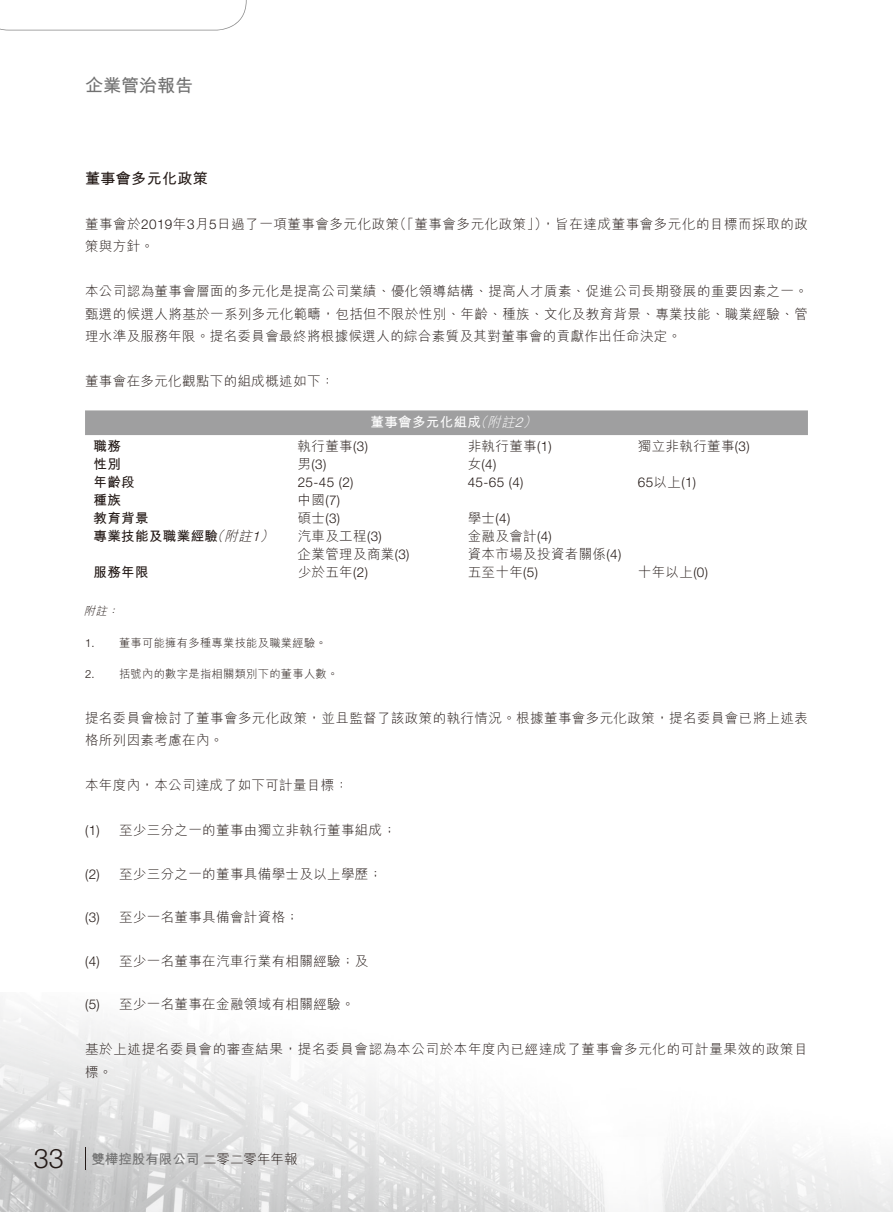
<style>
.page{position:relative;width:893px;height:1212px;background:#fff}
.page>*{position:absolute;margin:0;border:0;box-sizing:border-box;transform-origin:0 0}
.t1{font:18px "M Hei HK Bold E Ten B5 H";color:#717171}
.t2{font:15px "M Hei HK Bold E Ten B5 H";letter-spacing:.03em;color:#231916}
.t3{font:13.5px/22.5px "M Hei HK Light E Ten B5 H";letter-spacing:.03em;color:#231916}
.t4{font:13.5px/22.5px "M Hei HK Light E Ten B5 H";letter-spacing:.05em;color:#231916}
.t5{font:300 13.5px "Helvetica Neue LT Std";letter-spacing:.03em;color:#231916}
.t6{font:13.5px "M Hei HK Bold E Ten B5 H";letter-spacing:.03em;color:#231916}
.t7{font:13.5px "M Hei HK Bold E Ten B5 H";color:#717171}
.t8{font:13.5px "M Hei HK Bold E Ten B5 H";letter-spacing:.03em;color:#fff}
.t9{font:11.25px "M Hei HK Light E Ten B5 H";letter-spacing:.03em;color:#231916}
.t10{font:italic 11.25px "M Hei HK Light E Ten B5 H";color:#231916}
.s1{font-family:"Helvetica Neue LT Std";font-weight:300}
.s2{font-family:"M Hei HK Light E Ten B5 H";font-style:italic}
.s3{font-family:"Helvetica Neue LT Std";font-weight:300;font-style:italic}
.s4{font-family:"M Hei HK Light E Ten B5 H";font-weight:400}
.s5{font-family:"Helvetica Neue LT Std";font-weight:300;font-size:27px;color:#231916}
.s6{font-family:"M Hei HK Light E Ten B5 H";color:#231916}
</style>
<div class="page">
<img style="left:0;top:1003px;width:893px;height:209px">
<svg style="left:0;top:0;width:247px;height:30px"></svg>
<svg style="left:85px;top:1148px;width:1px;height:22px"></svg>
<div style="left:85px;top:410px;width:723px;height:25px;background:#9f9fa0"></div>
<h1 class="t1" style="left:85px;top:79px;width:110px">企業管治報告</h1>
<p class="t2" style="left:85px;top:172px;width:124px">董事會多元化政策</p>
<p class="t3" style="left:85px;top:214px;width:724px">董事會於<span class="s1">2019</span>年<span class="s1">3</span>月<span class="s1">5</span>日過了一項董事會多元化政策（「董事會多元化政策」），旨在達成董事會多元化的目標而採取的政策與方針。</p>
<p class="t3" style="left:85px;top:282px;width:724px;text-align:justify">本公司認為董事會層面的多元化是提高公司業績、優化領導結構、提高人才貭素、促進公司長期發展的重要因素之一。甄選的候選人將基於一系列多元化範疇，包括但不限於性別、年齡、種族、文化及教育背景、專業技能、職業經驗、管理水準及服務年限。提名委員會最終將根據候選人的綜合素質及其對董事會的貢獻作出任命決定。</p>
<p class="t3" style="left:85px;top:372px;width:251px">董事會在多元化觀點下的組成概述如下：</p>
<p class="t8" style="left:370px;top:417px;width:171px">董事會多元化組成<span class="s2">（附註</span><span class="s3">2</span><span class="s2">）</span></p>
<p class="t6" style="left:94px;top:441px;width:29px">職務</p>
<p class="t3" style="left:298px;top:437px;width:72px">執行董事<span class="s1">(3)</span></p>
<p class="t3" style="left:468px;top:437px;width:86px">非執行董事<span class="s1">(1)</span></p>
<p class="t3" style="left:638px;top:437px;width:113px">獨立非執行董事<span class="s1">(3)</span></p>
<p class="t6" style="left:94px;top:459px;width:29px">性別</p>
<p class="t5" style="left:298px;top:460px;width:30px"><span class="s4">男</span>(3)</p>
<p class="t5" style="left:468px;top:460px;width:30px"><span class="s4">女</span>(4)</p>
<p class="t6" style="left:94px;top:477px;width:43px">年齡段</p>
<p class="t5" style="left:298px;top:478px;width:57px">25-45 (2)</p>
<p class="t5" style="left:468px;top:478px;width:57px">45-65 (4)</p>
<p class="t5" style="left:638px;top:478px;width:60px">65<span class="s4">以上</span>(1)</p>
<p class="t6" style="left:94px;top:495px;width:29px">種族</p>
<p class="t5" style="left:298px;top:496px;width:44px"><span class="s4">中國</span>(7)</p>
<p class="t6" style="left:94px;top:513px;width:57px">教育背景</p>
<p class="t5" style="left:298px;top:514px;width:44px"><span class="s4">碩士</span>(3)</p>
<p class="t5" style="left:468px;top:514px;width:44px"><span class="s4">學士</span>(4)</p>
<p class="t6" style="left:94px;top:531px;width:185px">專業技能及職業經驗<span class="s2">（附註</span><span class="s3">1</span><span class="s2">）</span></p>
<p class="t3" style="left:298px;top:527px;width:86px">汽車及工程<span class="s1">(3)</span></p>
<p class="t3" style="left:468px;top:527px;width:86px">金融及會計<span class="s1">(4)</span></p>
<p class="t3" style="left:298px;top:545px;width:113px">企業管理及商業<span class="s1">(3)</span></p>
<p class="t3" style="left:468px;top:545px;width:155px">資本市場及投資者關係<span class="s1">(4)</span></p>
<p class="t6" style="left:94px;top:567px;width:57px">服務年限</p>
<p class="t3" style="left:298px;top:563px;width:72px">少於五年<span class="s1">(2)</span></p>
<p class="t3" style="left:468px;top:563px;width:72px">五至十年<span class="s1">(5)</span></p>
<p class="t3" style="left:638px;top:563px;width:72px">十年以上<span class="s1">(0)</span></p>
<p class="t10" style="left:84px;top:607px;width:39px">附註：</p>
<p class="t9" style="left:85px;top:638px;width:243px"><span class="s1">1.</span> 董事可能擁有多種專業技能及職業經驗。</p>
<p class="t9" style="left:85px;top:670px;width:255px"><span class="s1">2.</span> 括號內的數字是指相關類別下的董事人數。</p>
<p class="t3" style="left:85px;top:708px;width:724px">提名委員會檢討了董事會多元化政策，並且監督了該政策的執行情況。根據董事會多元化政策，提名委員會已將上述表格所列因素考慮在內。</p>
<p class="t3" style="left:85px;top:776px;width:265px">本年度內，本公司達成了如下可計量目標：</p>
<p class="t3" style="left:85px;top:821px;width:313px"><span class="s1">(1)</span> 至少三分之一的董事由獨立非執行董事組成；</p>
<p class="t3" style="left:85px;top:864px;width:299px"><span class="s1">(2)</span> 至少三分之一的董事具備學士及以上學歷；</p>
<p class="t3" style="left:85px;top:908px;width:216px"><span class="s1">(3)</span> 至少一名董事具備會計資格；</p>
<p class="t3" style="left:85px;top:951px;width:285px"><span class="s1">(4)</span> 至少一名董事在汽車行業有相關經驗；及</p>
<p class="t3" style="left:85px;top:995px;width:271px"><span class="s1">(5)</span> 至少一名董事在金融領域有相關經驗。</p>
<p class="t4" style="left:85px;top:1040px;width:724px">基於上述提名委員會的審查結果，提名委員會認為本公司於本年度內已經達成了董事會多元化的可計量果效的政策目標。</p>
<p class="t7" style="left:34px;top:1154px;width:265px"><span class="s5">33</span> 雙樺控股有限公司<span class="s6">二零二零年年報</span></p>
</div>
